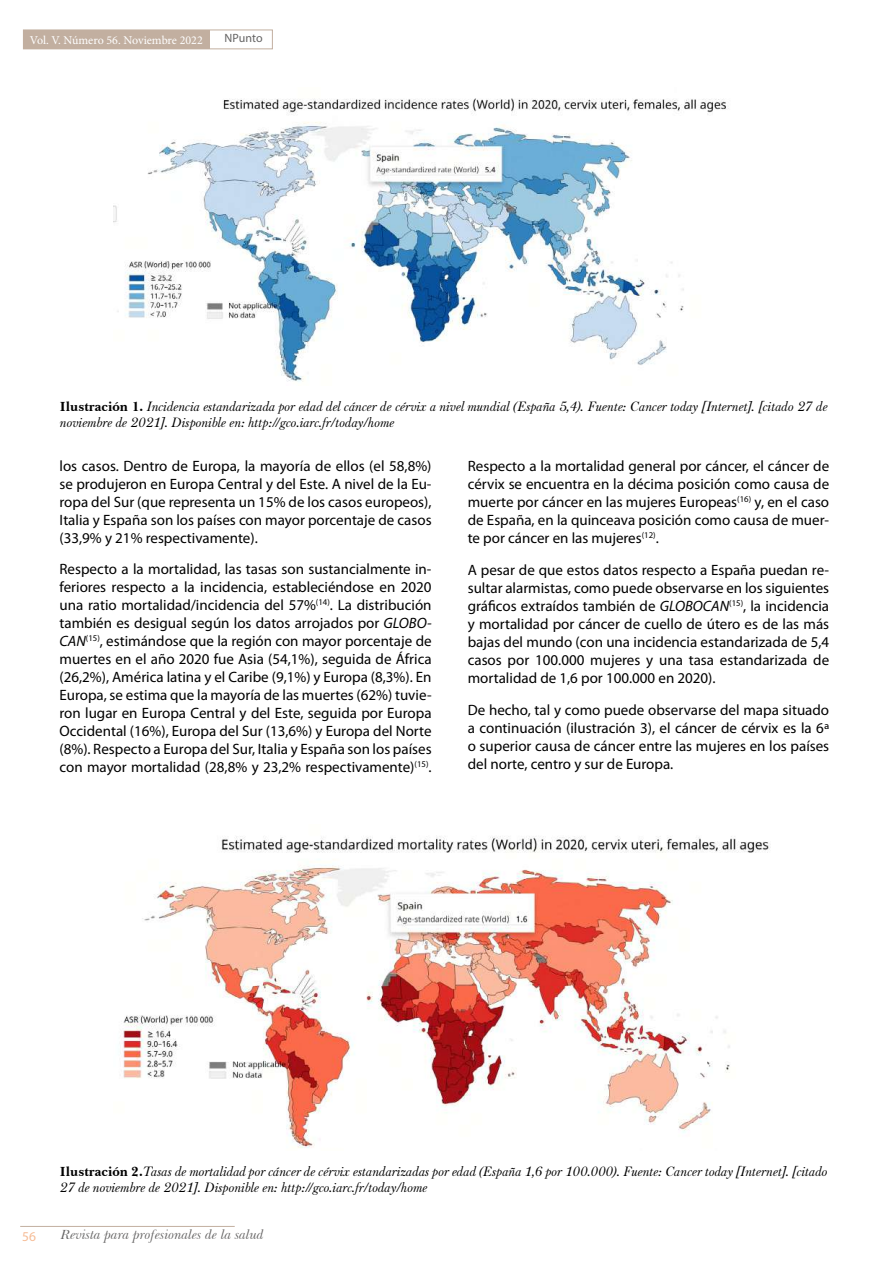
<style>
.page{position:relative;width:893px;height:1263px;background:#fff}
.page>*{position:absolute;margin:0;border:0;box-sizing:border-box;transform-origin:0 0}
.t1{font:15px/18px "Myriad Pro";color:#000;text-align:justify}
.t2{font:italic 13.5px/16.2px "Baskerville F";color:#000}
.t3{font:italic 13.5px "Baskerville BT";color:#646363}
.t4{font:13.5px "Myriad Pro";color:#f6bc96}
.t5{font:12px "Minion Pro";letter-spacing:-.005em;color:#fff}
.t6{font:12px "Myriad Pro";letter-spacing:-.005em;color:#646363}
.s1{font-family:"Baskerville BT";font-weight:700;font-style:normal}
.s2{font-style:italic}
</style>
<div class="page">
<div style="left:23px;top:30px;width:250px;height:19px;border:1px solid #c2afa0"></div>
<div style="left:23px;top:30px;width:187px;height:19px;background:#c2afa0"></div>
<hr style="left:20px;top:1226px;width:215px;height:1px;background:#c2afa0">
<img style="left:113px;top:98px;width:616px;height:284px">
<img style="left:123px;top:836px;width:648px;height:312px">
<p class="t5" style="left:30px;top:32px;width:175px">Vol. V. Número 56. Noviembre 2022</p>
<p class="t6" style="left:224px;top:30px;width:40px">NPunto</p>
<p class="t2" style="left:60px;top:399px;width:769px"><span class="s1">Ilustración 1.</span> Incidencia estandarizada por edad del cáncer de cérvix a nivel mundial (España 5,4). Fuente: Cancer today [Internet]. [citado 27 de noviembre de 2021]. Disponible en: http://gco.iarc.fr/today/home</p>
<p class="t1" style="left:60px;top:457px;width:374px">los casos. Dentro de Europa, la mayoría de ellos (el 58,8%) se produjeron en Europa Central y del Este. A nivel de la Eu&shy;ropa del Sur (que representa un 15% de los casos europeos), Italia y España son los países con mayor porcentaje de casos (33,9% y 21% respectivamente).</p>
<p class="t1" style="left:60px;top:560px;width:374px">Respecto a la mortalidad, las tasas son sustancialmente in&shy;feriores respecto a la incidencia, estableciéndose en 2020 una ratio mortalidad/incidencia del 57%<sup>(14)</sup>. La distribución también es desigual según los datos arrojados por <span class="s2">GLOBO-CAN</span><sup>(15)</sup>, estimándose que la región con mayor porcentaje de muertes en el año 2020 fue Asia (54,1%), seguida de África (26,2%), América latina y el Caribe (9,1%) y Europa (8,3%). En Europa, se estima que la mayoría de las muertes (62%) tuvie&shy;ron lugar en Europa Central y del Este, seguida por Europa Occidental (16%), Europa del Sur (13,6%) y Europa del Norte (8%). Respecto a Europa del Sur, Italia y España son los países con mayor mortalidad (28,8% y 23,2% respectivamente)<sup>(15)</sup>.</p>
<p class="t1" style="left:468px;top:457px;width:363px">Respecto a la mortalidad general por cáncer, el cáncer de cérvix se encuentra en la décima posición como causa de muerte por cáncer en las mujeres Europeas<sup>(16)</sup> y, en el caso de España, en la quinceava posición como causa de muer&shy;te por cáncer en las mujeres<sup>(12)</sup>.</p>
<p class="t1" style="left:468px;top:561px;width:363px">A pesar de que estos datos respecto a España puedan re&shy;sultar alarmistas, como puede observarse en los siguientes gráficos extraídos también de <span class="s2">GLOBOCAN</span><sup>(15)</sup>, la incidencia y mortalidad por cáncer de cuello de útero es de las más bajas del mundo (con una incidencia estandarizada de 5,4 casos por 100.000 mujeres y una tasa estandarizada de mortalidad de 1,6 por 100.000 en 2020).</p>
<p class="t1" style="left:468px;top:701px;width:363px">De hecho, tal y como puede observarse del mapa situado a continuación (ilustración 3), el cáncer de cérvix es la 6ª o superior causa de cáncer entre las mujeres en los países del norte, centro y sur de Europa.</p>
<p class="t2" style="left:60px;top:1163px;width:769px"><span class="s1">Ilustración 2.</span>Tasas de mortalidad por cáncer de cérvix estandarizadas por edad (España 1,6 por 100.000). Fuente: Cancer today [Internet]. [citado<br>27 de noviembre de 2021]. Disponible en: http://gco.iarc.fr/today/home</p>
<p class="t4" style="left:22px;top:1228px;width:15px">56</p>
<p class="t3" style="left:61px;top:1227px;width:205px">Revista para profesionales de la salud</p>
</div>
